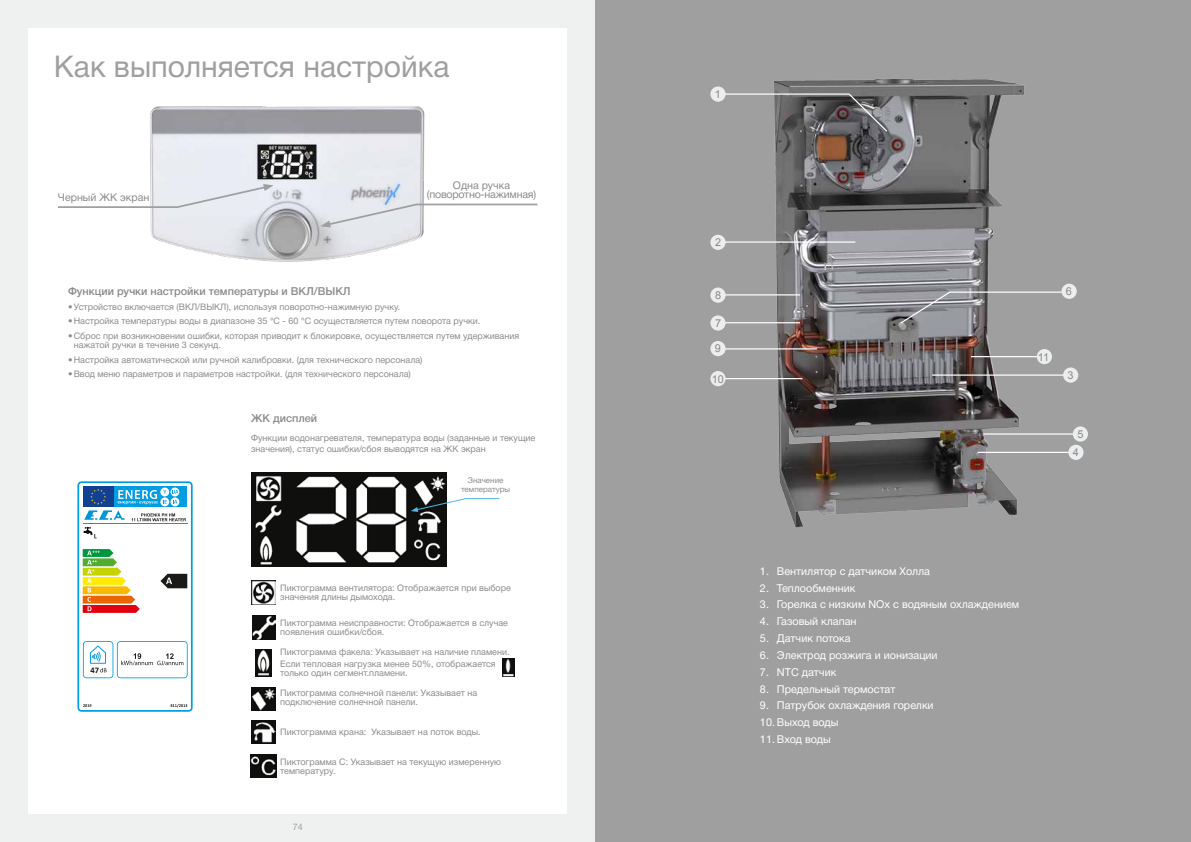
<style>
.page{position:relative;width:1191px;height:842px;background:#fff}
.page>*{position:absolute;margin:0;border:0;box-sizing:border-box;transform-origin:0 0}
.t1{font:30px "Helvetica Neue Cyr";color:#a09f9f}
.t2{font:500 11px "Helvetica Neue Cyr";color:#8c8b8c}
.t3{font:10.9px "Arial";color:#8a8a8a}
.t4{font:10.8px "Helvetica Neue Cyr";color:#fff}
.t5{font:10.7px/9.1px "Helvetica Neue Cyr";letter-spacing:-.005em;color:#8c8b8c;text-align:center}
.t6{font:9px/9px "Helvetica Neue Cyr";color:#8c8b8c}
.t7{font:9px "Helvetica Neue Cyr";color:#a09f9f}
.t8{font:700 8.6px "Calibri";color:#1a1a18}
.t9{font:8px/9.1px "Helvetica Neue Cyr";color:#8c8b8c;text-align:center}
</style>
<div class="page">
<div style="left:0;top:0;width:595px;height:842px;background:#eff0f0"></div>
<div style="left:28px;top:28px;width:539px;height:786px;background:#fff"></div>
<img style="left:150px;top:106px;width:275px;height:156px">
<svg style="left:320px;top:203px;width:218px;height:25px"></svg>
<svg style="left:58px;top:184px;width:215px;height:25px"></svg>
<img style="left:251px;top:472px;width:196px;height:95px">
<img style="left:251px;top:581px;width:25px;height:24px">
<img style="left:253px;top:615px;width:23px;height:24px">
<img style="left:502px;top:659px;width:12px;height:18px">
<img style="left:256px;top:650px;width:15px;height:27px">
<img style="left:251px;top:687px;width:24px;height:23px">
<img style="left:251px;top:721px;width:25px;height:23px">
<img style="left:250px;top:754px;width:26px;height:24px">
<svg style="left:411px;top:498px;width:89px;height:14px"></svg>
<svg style="left:77px;top:481px;width:116px;height:231px"></svg>
<div style="left:595px;top:0;width:596px;height:842px;background:#a09f9f"></div>
<hr style="left:982px;top:433px;width:98px;height:2px;background:#fff">
<div style="left:1072px;top:426px;width:16px;height:16px;background:#ecedee;border-radius:50%"></div>
<img style="left:770px;top:79px;width:258px;height:449px">
<hr style="left:720px;top:241px;width:135px;height:2px;background:#fff">
<hr style="left:722px;top:348px;width:95px;height:1px;background:#fff">
<hr style="left:718px;top:378px;width:84px;height:1px;background:#fff">
<div style="left:710px;top:235px;width:15px;height:15px;background:#ecedee;border-radius:50%"></div>
<div style="left:710px;top:371px;width:15px;height:15px;background:#ecedee;border-radius:50%"></div>
<hr style="left:720px;top:294px;width:80px;height:1px;background:#fff">
<div style="left:710px;top:288px;width:15px;height:15px;background:#ecedee;border-radius:50%"></div>
<hr style="left:720px;top:322px;width:80px;height:1px;background:#fff">
<div style="left:710px;top:315px;width:15px;height:16px;background:#ecedee;border-radius:50%"></div>
<hr style="left:977px;top:452px;width:99px;height:1px;background:#fff">
<div style="left:1068px;top:445px;width:15px;height:15px;background:#ecedee;border-radius:50%"></div>
<svg style="left:899px;top:291px;width:162px;height:34px"></svg>
<hr style="left:932px;top:374px;width:136px;height:2px;background:#fff">
<div style="left:1063px;top:367px;width:15px;height:16px;background:#ecedee;border-radius:50%"></div>
<hr style="left:971px;top:356px;width:74px;height:1px;background:#fff">
<div style="left:1036px;top:349px;width:16px;height:15px;background:#ecedee;border-radius:50%"></div>
<div style="left:1061px;top:284px;width:15px;height:15px;background:#ecedee;border-radius:50%"></div>
<div style="left:710px;top:341px;width:15px;height:15px;background:#ecedee;border-radius:50%"></div>
<svg style="left:720px;top:93px;width:168px;height:40px"></svg>
<div style="left:710px;top:86px;width:15px;height:16px;background:#ecedee;border-radius:50%"></div>
<h1 class="t1" style="left:54px;top:50px;width:397px">Как выполняется настройка</h1>
<p class="t5" style="left:58px;top:192px;width:93px">Черный ЖК экран</p>
<p class="t5" style="left:427px;top:181px;width:111px">Одна ручка (поворотно-нажимная)</p>
<p class="t2" style="left:68px;top:285px;width:284px">Функции ручки настройки температуры и ВКЛ/ВЫКЛ</p>
<p class="t6" style="left:68px;top:302px;width:334px">•Устройство включается (ВКЛ/ВЫКЛ), используя поворотно-нажимную ручку.</p>
<p class="t6" style="left:68px;top:317px;width:414px">•Настройка температуры воды в диапазоне 35 °C - 60 °C осуществляется путем поворота ручки.</p>
<p class="t6" style="left:74px;top:332px;width:447px;text-indent:-6px">•Сброс при возникновении ошибки, которая приводит к блокировке, осуществляется путем удерживания нажатой ручки в течение 3 секунд.</p>
<p class="t6" style="left:68px;top:355px;width:356px">•Настройка автоматической или ручной калибровки. (для технического персонала)</p>
<p class="t6" style="left:68px;top:370px;width:344px">•Ввод меню параметров и параметров настройки. (для технического персонала)</p>
<p class="t2" style="left:251px;top:412px;width:68px">ЖК дисплей</p>
<p class="t6" style="left:251px;top:433px;width:286px;line-height:11px">Функции водонагревателя, температура воды (заданные и текущие значения), статус ошибки/сбоя выводятся на ЖК экран</p>
<p class="t8" style="left:91px;top:664px;width:10px">47</p>
<p class="t9" style="left:461px;top:475px;width:51px">Значение температуры</p>
<p class="t6" style="left:280px;top:583px;width:232px">Пиктограмма вентилятора: Отображается при выборе значения длины дымохода.</p>
<p class="t6" style="left:280px;top:619px;width:229px">Пиктограмма неисправности: Отображается в случае появления ошибки/сбоя.</p>
<p class="t6" style="left:280px;top:645px;width:231px;line-height:12.1px">Пиктограмма факела: Указывает на наличие пламени.<br>Если тепловая нагрузка менее 50%, отображается</p>
<p class="t6" style="left:280px;top:668px;width:129px">только один сегмент.пламени.</p>
<p class="t6" style="left:280px;top:689px;width:198px">Пиктограмма солнечной панели: Указывает на подключение солнечной панели.</p>
<p class="t6" style="left:280px;top:728px;width:202px">Пиктограмма крана: Указывает на поток воды.</p>
<p class="t6" style="left:280px;top:757px;width:222px">Пиктограмма С: Указывает на текущую измеренную температуру.</p>
<p class="t7" style="left:293px;top:822px;width:12px">74</p>
<p class="t3" style="left:715px;top:87px;width:8px">1</p>
<p class="t3" style="left:715px;top:235px;width:8px">2</p>
<p class="t3" style="left:715px;top:288px;width:8px">8</p>
<p class="t3" style="left:715px;top:316px;width:8px">7</p>
<p class="t3" style="left:715px;top:341px;width:8px">9</p>
<p class="t3" style="left:712px;top:371px;width:14px">10</p>
<p class="t3" style="left:1066px;top:284px;width:8px">6</p>
<p class="t3" style="left:1037px;top:350px;width:13px">11</p>
<p class="t3" style="left:1067px;top:368px;width:8px">3</p>
<p class="t3" style="left:1077px;top:427px;width:8px">5</p>
<p class="t3" style="left:1073px;top:445px;width:8px">4</p>
<p class="t4" style="left:760px;top:565px;width:172px">1. Вентилятор с датчиком Холла</p>
<p class="t4" style="left:760px;top:582px;width:97px">2. Теплообменник</p>
<p class="t4" style="left:760px;top:599px;width:261px">3. Горелка с низким NOx с водяным охлаждением</p>
<p class="t4" style="left:760px;top:615px;width:98px">4. Газовый клапан</p>
<p class="t4" style="left:760px;top:632px;width:92px">5. Датчик потока</p>
<p class="t4" style="left:760px;top:649px;width:179px">6. Электрод розжига и ионизации</p>
<p class="t4" style="left:760px;top:666px;width:78px">7. NTC датчик</p>
<p class="t4" style="left:760px;top:683px;width:137px">8. Предельный термостат</p>
<p class="t4" style="left:760px;top:700px;width:175px">9. Патрубок охлаждения горелки</p>
<p class="t4" style="left:760px;top:716px;width:80px">10. Выход воды</p>
<p class="t4" style="left:760px;top:733px;width:72px">11. Вход воды</p>
</div>
